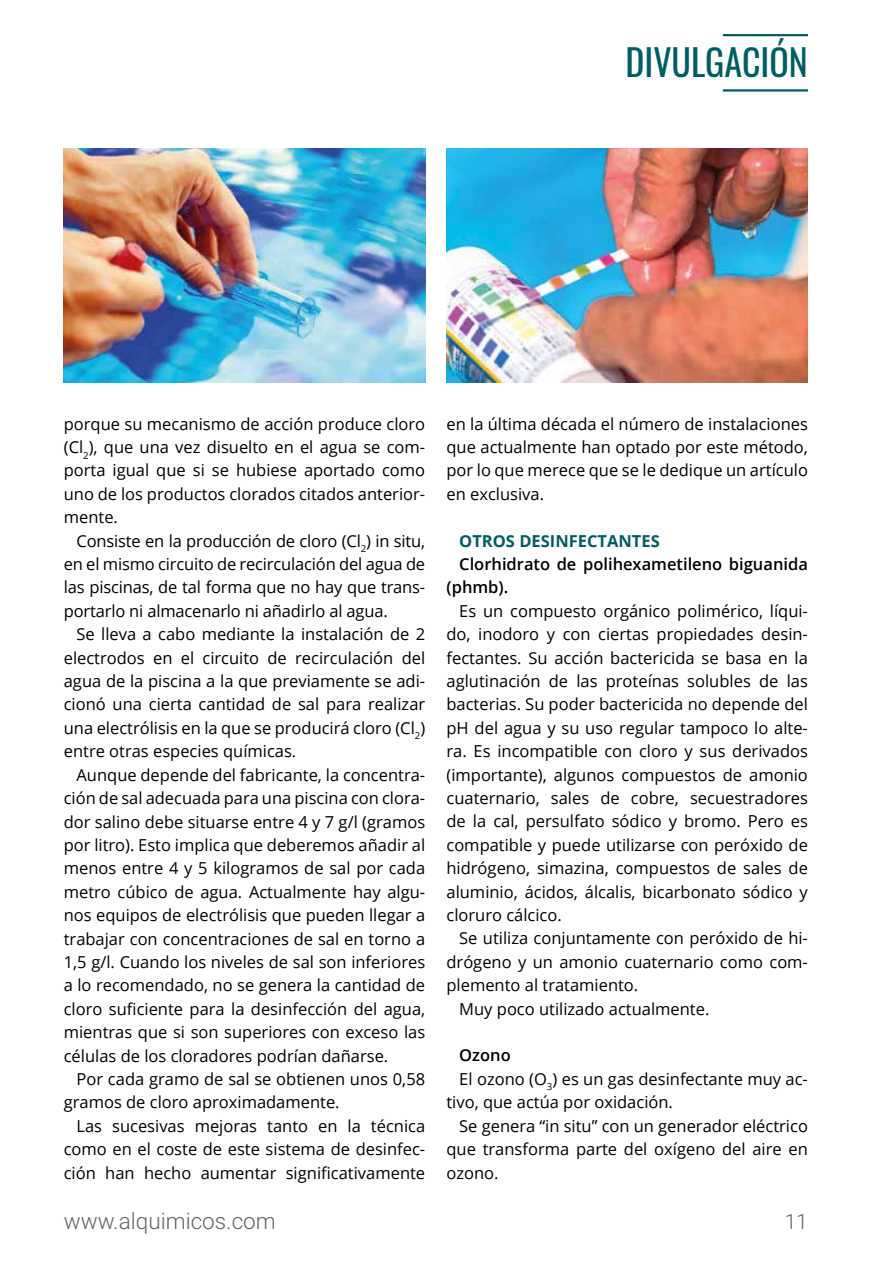
<style>
.page{position:relative;width:893px;height:1263px;background:#fff}
.page>*{position:absolute;margin:0;border:0;box-sizing:border-box;transform-origin:0 0}
.t1{font:36px "Oswald";color:#005e62}
.t2{font:300 22.5px "Roboto";color:#646363}
.t3{font:300 21px "Roboto";color:#646363}
.t4{font:16.5px/23.4px "Open Sans";color:#000;text-align:justify}
.t5{font:600 16.5px/23.4px "Open Sans";color:#000}
.t6{font:700 16.5px "Open Sans";color:#005e62}
</style>
<div class="page">
<hr style="left:723px;top:34px;width:85px;height:2px;background:#005e62">
<hr style="left:723px;top:89px;width:85px;height:3px;background:#005e62">
<img style="left:64px;top:149px;width:361px;height:234px">
<img style="left:446px;top:148px;width:362px;height:235px">
<h1 class="t1" style="left:625px;top:30px;width:184px">DIVULGACIÓN</h1>
<p class="t4" style="left:64px;top:412px;width:363px">porque su mecanismo de acción produce cloro (Cl<sub>2</sub>), que una vez disuelto en el agua se com&shy;porta igual que si se hubiese aportado como uno de los productos clorados citados anterior&shy;mente.</p>
<p class="t4" style="left:64px;top:528px;width:363px;text-indent:13px">Consiste en la producción de cloro (Cl<sub>2</sub>) in situ, en el mismo circuito de recirculación del agua de las piscinas, de tal forma que no hay que trans&shy;portarlo ni almacenarlo ni añadirlo al agua.</p>
<p class="t4" style="left:64px;top:622px;width:363px;text-indent:13px">Se lleva a cabo mediante la instalación de 2 electrodos en el circuito de recirculación del agua de la piscina a la que previamente se adi&shy;cionó una cierta cantidad de sal para realizar una electrólisis en la que se producirá cloro (Cl<sub>2</sub>) entre otras especies químicas.</p>
<p class="t4" style="left:64px;top:763px;width:363px;text-indent:13px">Aunque depende del fabricante, la concentra&shy;ción de sal adecuada para una piscina con clora&shy;dor salino debe situarse entre 4 y 7 g/l (gramos por litro). Esto implica que deberemos añadir al menos entre 4 y 5 kilogramos de sal por cada metro cúbico de agua. Actualmente hay algu&shy;nos equipos de electrólisis que pueden llegar a trabajar con concentraciones de sal en torno a 1,5 g/l. Cuando los niveles de sal son inferiores a lo recomendado, no se genera la cantidad de cloro suficiente para la desinfección del agua, mientras que si son superiores con exceso las células de los cloradores podrían dañarse.</p>
<p class="t4" style="left:64px;top:1067px;width:363px;text-indent:13px">Por cada gramo de sal se obtienen unos 0,58 gramos de cloro aproximadamente.</p>
<p class="t4" style="left:64px;top:1113px;width:363px;text-indent:13px">Las sucesivas mejoras tanto en la técnica como en el coste de este sistema de desinfec&shy;ción han hecho aumentar significativamente</p>
<p class="t4" style="left:446px;top:411px;width:363px">en la última década el número de instalaciones que actualmente han optado por este método, por lo que merece que se le dedique un artículo en exclusiva.</p>
<p class="t6" style="left:459px;top:529px;width:202px">OTROS DESINFECTANTES</p>
<p class="t5" style="left:446px;top:552px;width:363px;text-indent:13px">Clorhidrato de polihexametileno biguanida (phmb).</p>
<p class="t4" style="left:446px;top:599px;width:363px;text-indent:13px">Es un compuesto orgánico polimérico, líqui&shy;do, inodoro y con ciertas propiedades desin&shy;fectantes. Su acción bactericida se basa en la aglutinación de las proteínas solubles de las bacterias. Su poder bactericida no depende del pH del agua y su uso regular tampoco lo alte&shy;ra. Es incompatible con cloro y sus derivados (importante), algunos compuestos de amonio cuaternario, sales de cobre, secuestradores de la cal, persulfato sódico y bromo. Pero es compatible y puede utilizarse con peróxido de hidrógeno, simazina, compuestos de sales de aluminio, ácidos, álcalis, bicarbonato sódico y cloruro cálcico.</p>
<p class="t4" style="left:459px;top:926px;width:350px">Se utiliza conjuntamente con peróxido de hi-</p>
<p class="t4" style="left:446px;top:950px;width:363px">drógeno y un amonio cuaternario como com-</p>
<p class="t4" style="left:446px;top:973px;width:193px">plemento al tratamiento.</p>
<p class="t4" style="left:459px;top:996px;width:252px">Muy poco utilizado actualmente.</p>
<p class="t5" style="left:459px;top:1043px;width:53px">Ozono</p>
<p class="t4" style="left:459px;top:1067px;width:350px">El ozono (O<sub>3</sub>) es un gas desinfectante muy ac-</p>
<p class="t4" style="left:446px;top:1090px;width:228px">tivo, que actúa por oxidación.</p>
<p class="t4" style="left:459px;top:1114px;width:350px">Se genera “in situ” con un generador eléctrico</p>
<p class="t4" style="left:446px;top:1137px;width:363px">que transforma parte del oxígeno del aire en</p>
<p class="t4" style="left:446px;top:1160px;width:54px">ozono.</p>
<h2 class="t2" style="left:64px;top:1205px;width:213px">www.alquimicos.com</h2>
<p class="t3" style="left:785px;top:1207px;width:25px">11</p>
</div>
